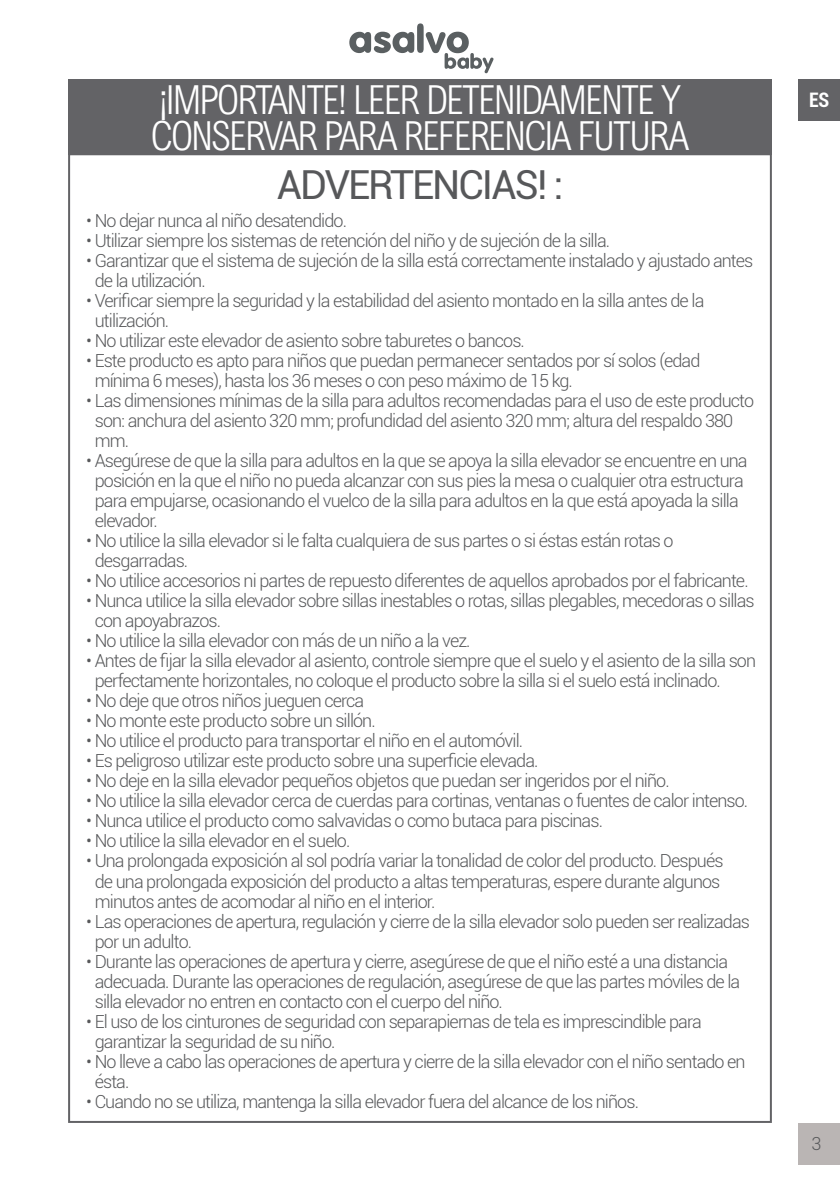
<style>
.page{position:relative;width:840px;height:1191px;background:#fff}
.page>*{position:absolute;margin:0;border:0;box-sizing:border-box;transform-origin:0 0}
.t1{font:300 40px/36px "Arial Nova Cond";letter-spacing:-.05em;color:#fff}
.t2{font:40px "Roboto";letter-spacing:-.05em;color:#57585a}
.t3{font:700 condensed 20px "Roboto";color:#fff}
.t4{font:300 18px/20px "Roboto";letter-spacing:-.05em;color:#57585a}
</style>
<div class="page">
<div style="left:797px;top:1123px;width:42px;height:41px;background:#bab5b4"></div>
<svg style="left:349px;top:23px;width:144px;height:50px"></svg>
<div style="left:797px;top:79px;width:42px;height:42px;background:#636366"></div>
<div style="left:68px;top:79px;width:703px;height:76px;background:#636366"></div>
<h1 class="t1" style="left:151px;top:81px;width:539px">¡IMPORTANTE! LEER DETENIDAMENTE Y<br>CONSERVAR PARA REFERENCIA FUTURA</h1>
<h1 class="t2" style="left:276px;top:157px;width:288px">ADVERTENCIAS! :</h1>
<p class="t4" style="left:86px;top:210px;width:262px">• No dejar nunca al niño desatendido.</p>
<p class="t4" style="left:86px;top:230px;width:525px">• Utilizar siempre los sistemas de retención del niño y de sujeción de la silla.</p>
<p class="t4" style="left:95px;top:250px;width:659px;text-indent:-8px">• Garantizar que el sistema de sujeción de la silla está correctamente instalado y ajustado antes de la utilización.</p>
<p class="t4" style="left:95px;top:290px;width:610px;text-indent:-8px">• Verificar siempre la seguridad y la estabilidad del asiento montado en la silla antes de la utilización.</p>
<p class="t4" style="left:86px;top:330px;width:440px">• No utilizar este elevador de asiento sobre taburetes o bancos.</p>
<p class="t4" style="left:95px;top:350px;width:607px;text-indent:-8px">• Este producto es apto para niños que puedan permanecer sentados por sí solos (edad mínima 6 meses), hasta los 36 meses o con peso máximo de 15 kg.</p>
<p class="t4" style="left:95px;top:390px;width:660px;text-indent:-8px">• Las dimensiones mínimas de la silla para adultos recomendadas para el uso de este producto son: anchura del asiento 320 mm; profundidad del asiento 320 mm; altura del respaldo 380 mm.</p>
<p class="t4" style="left:95px;top:450px;width:654px;text-indent:-8px">• Asegúrese de que la silla para adultos en la que se apoya la silla elevador se encuentre en una posición en la que el niño no pueda alcanzar con sus pies la mesa o cualquier otra estructura para empujarse, ocasionando el vuelco de la silla para adultos en la que está apoyada la silla elevador.</p>
<p class="t4" style="left:95px;top:530px;width:580px;text-indent:-8px">• No utilice la silla elevador si le falta cualquiera de sus partes o si éstas están rotas o desgarradas.</p>
<p class="t4" style="left:86px;top:570px;width:663px">• No utilice accesorios ni partes de repuesto diferentes de aquellos aprobados por el fabricante.</p>
<p class="t4" style="left:95px;top:590px;width:661px;text-indent:-8px">• Nunca utilice la silla elevador sobre sillas inestables o rotas, sillas plegables, mecedoras o sillas con apoyabrazos.</p>
<p class="t4" style="left:86px;top:630px;width:385px">• No utilice la silla elevador con más de un niño a la vez.</p>
<p class="t4" style="left:95px;top:650px;width:662px;text-indent:-8px">• Antes de fijar la silla elevador al asiento, controle siempre que el suelo y el asiento de la silla son perfectamente horizontales, no coloque el producto sobre la silla si el suelo está inclinado.</p>
<p class="t4" style="left:86px;top:690px;width:279px">• No deje que otros niños jueguen cerca</p>
<p class="t4" style="left:86px;top:710px;width:291px">• No monte este producto sobre un sillón.</p>
<p class="t4" style="left:86px;top:730px;width:438px">• No utilice el producto para transportar el niño en el automóvil.</p>
<p class="t4" style="left:86px;top:750px;width:453px">• Es peligroso utilizar este producto sobre una superficie elevada.</p>
<p class="t4" style="left:86px;top:770px;width:584px">• No deje en la silla elevador pequeños objetos que puedan ser ingeridos por el niño.</p>
<p class="t4" style="left:86px;top:790px;width:663px">• No utilice la silla elevador cerca de cuerdas para cortinas, ventanas o fuentes de calor intenso.</p>
<p class="t4" style="left:86px;top:810px;width:518px">• Nunca utilice el producto como salvavidas o como butaca para piscinas.</p>
<p class="t4" style="left:86px;top:830px;width:265px">• No utilice la silla elevador en el suelo.</p>
<p class="t4" style="left:95px;top:850px;width:630px;text-indent:-8px">• Una prolongada exposición al sol podría variar la tonalidad de color del producto. Después de una prolongada exposición del producto a altas temperaturas, espere durante algunos minutos antes de acomodar al niño en el interior.</p>
<p class="t4" style="left:95px;top:910px;width:656px;text-indent:-8px">• Las operaciones de apertura, regulación y cierre de la silla elevador solo pueden ser realizadas por un adulto.</p>
<p class="t4" style="left:95px;top:950px;width:646px;text-indent:-8px">• Durante las operaciones de apertura y cierre, asegúrese de que el niño esté a una distancia adecuada. Durante las operaciones de regulación, asegúrese de que las partes móviles de la silla elevador no entren en contacto con el cuerpo del niño.</p>
<p class="t4" style="left:95px;top:1010px;width:608px;text-indent:-8px">• El uso de los cinturones de seguridad con separapiernas de tela es imprescindible para garantizar la seguridad de su niño.</p>
<p class="t4" style="left:95px;top:1050px;width:652px;text-indent:-8px">• No lleve a cabo las operaciones de apertura y cierre de la silla elevador con el niño sentado en ésta.</p>
<p class="t4" style="left:86px;top:1090px;width:554px">• Cuando no se utiliza, mantenga la silla elevador fuera del alcance de los niños.</p>
<p class="t3" style="left:808px;top:86px;width:22px">ES</p>
<p class="t4" style="left:811px;top:1132px;width:11px">3</p>
</div>
